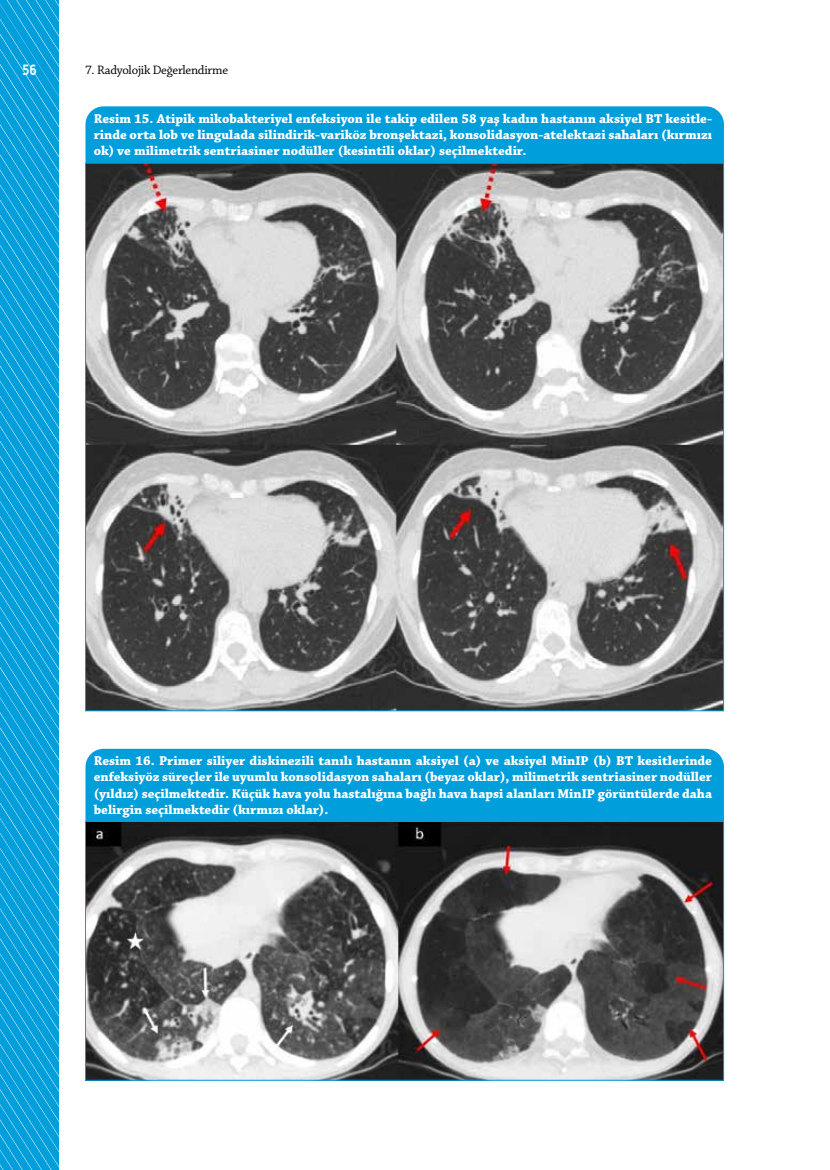
<style>
.page{position:relative;width:830px;height:1170px;background:#fff}
.page>*{position:absolute;margin:0;border:0;box-sizing:border-box;transform-origin:0 0}
.t1{font:700 15px "Alwyn OT";color:#fff;scale:.85 1}
.t2{font:700 13.5px/16.2px "Chaparral Pro";color:#fff;text-align:justify}
.t3{font:12.9px "Chaparral Pro";letter-spacing:-.02em;color:#000}
</style>
<div class="page">
<svg style="left:0;top:0;width:59px;height:1169px;background:#0ea3dc"></svg>
<div style="left:85px;top:106px;width:638px;height:57px;background:#009edb"></div>
<img style="left:87px;top:165px;width:634px;height:544px">
<div style="left:85px;top:748px;width:638px;height:73px;background:#009edb"></div>
<img style="left:87px;top:823px;width:634px;height:255px">
<div style="left:85px;top:821px;width:638px;height:259px;border:1px solid #009edb"></div>
<p class="t1" style="left:22px;top:61px;width:19px">56</p>
<p class="t3" style="left:85px;top:62px;width:144px">7. Radyolojik Değerlendirme</p>
<p class="t2" style="left:94px;top:111px;width:619px">Resim 15. Atipik mikobakteriyel enfeksiyon ile takip edilen 58 yaş kadın hastanın aksiyel BT kesitle&shy;rinde orta lob ve lingulada silindirik-variköz bronşektazi, konsolidasyon-atelektazi sahaları (kırmızı ok) ve milimetrik sentriasiner nodüller (kesintili oklar) seçilmektedir.</p>
<p class="t2" style="left:94px;top:753px;width:619px">Resim 16. Primer siliyer diskinezili tanılı hastanın aksiyel (a) ve aksiyel MinIP (b) BT kesitlerinde enfeksiyöz süreçler ile uyumlu konsolidasyon sahaları (beyaz oklar), milimetrik sentriasiner nodüller (yıldız) seçilmektedir. Küçük hava yolu hastalığına bağlı hava hapsi alanları MinIP görüntülerde daha belirgin seçilmektedir (kırmızı oklar).</p>
</div>
